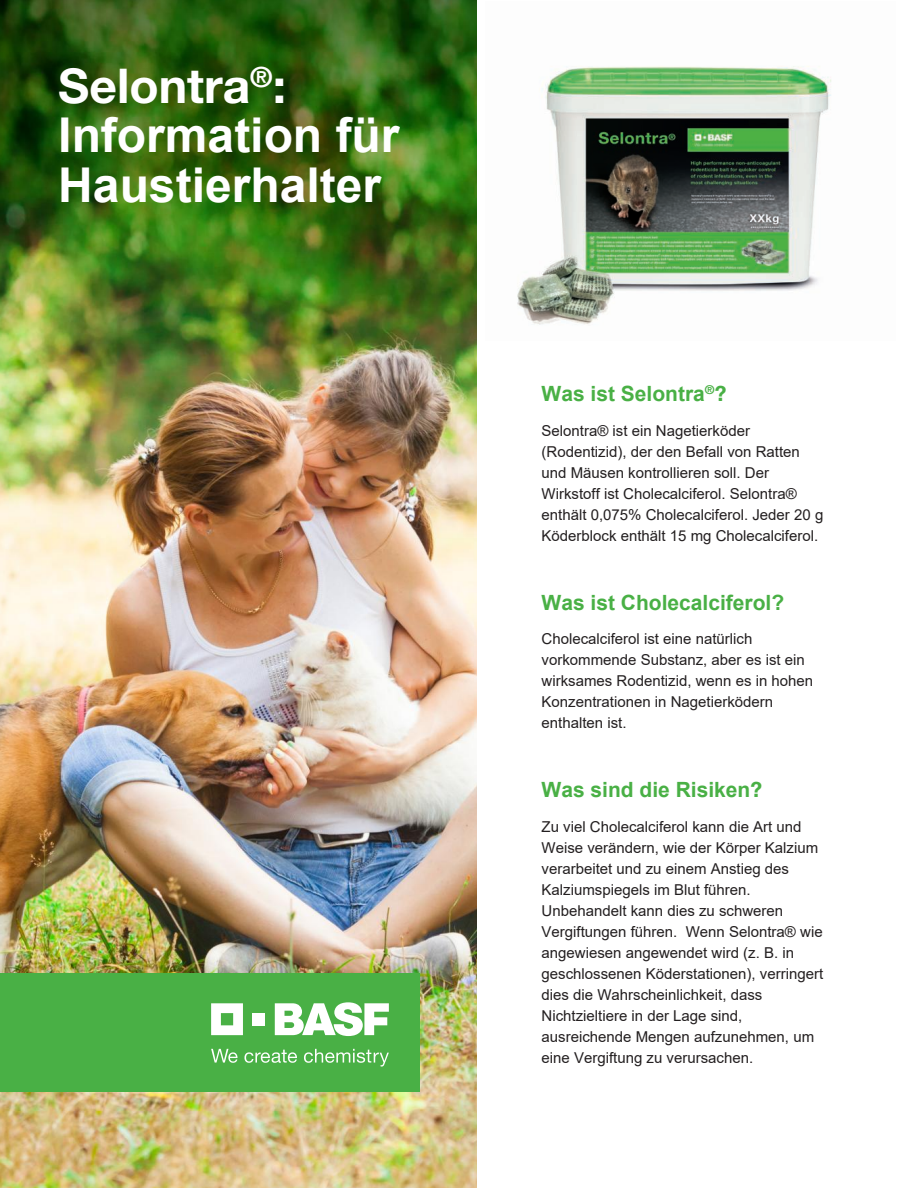
<style>
.page{position:relative;width:918px;height:1188px;background:#fff}
.page>*{position:absolute;margin:0;border:0;box-sizing:border-box;transform-origin:0 0}
.t1{font:700 48px/49.5px "Arial";color:#fff}
.t2{font:700 48px "Helvetica Neue LT Std";color:#fff}
.t3{font:700 21px "Arial";color:#49b045}
.t4{font:15px/21px "Arial";color:#231f20}
.s1{font-family:"Helvetica Neue LT Std"}
</style>
<div class="page">
<img style="left:517px;top:66px;width:314px;height:259px">
<img style="left:0;top:0;width:476px;height:1188px">
<div style="left:0;top:974px;width:419px;height:118px;background:#49b045"></div>
<svg style="left:211px;top:1003px;width:32px;height:32px"></svg>
<div style="left:253px;top:1013px;width:12px;height:12px;background:#fff"></div>
<svg style="left:275px;top:1002px;width:114px;height:34px"></svg>
<svg style="left:211px;top:1049px;width:27px;height:14px"></svg>
<svg style="left:244px;top:1050px;width:53px;height:13px"></svg>
<svg style="left:304px;top:1049px;width:85px;height:18px"></svg>
<h1 class="t2" style="left:58px;top:56px;width:229px">Selontra<sup>®</sup>:</h1>
<h1 class="t1" style="left:58px;top:111px;width:343px">Information für<br>Haustierhalter</h1>
<h2 class="t3" style="left:542px;top:379px;width:186px">Was ist Selontra<sup>®</sup><span class="s1">?</span></h2>
<p class="t4" style="left:542px;top:420px;width:283px">Selontra® ist ein Nagetierköder (Rodentizid), der den Befall von Ratten und Mäusen kontrollieren soll. Der Wirkstoff ist Cholecalciferol. Selontra® enthält 0,075% Cholecalciferol. Jeder 20 g Köderblock enthält 15 mg Cholecalciferol.</p>
<h2 class="t3" style="left:542px;top:588px;width:244px">Was ist Cholecalciferol?</h2>
<p class="t4" style="left:542px;top:628px;width:273px">Cholecalciferol ist eine natürlich vorkommende Substanz, aber es ist ein wirksames Rodentizid, wenn es in hohen Konzentrationen in Nagetierködern enthalten ist.</p>
<h2 class="t3" style="left:542px;top:775px;width:222px">Was sind die Risiken<span class="s1">?</span></h2>
<p class="t4" style="left:542px;top:816px;width:283px">Zu viel Cholecalciferol kann die Art und Weise verändern, wie der Körper Kalzium verarbeitet und zu einem Anstieg des Kalziumspiegels im Blut führen.<br>Unbehandelt kann dies zu schweren Vergiftungen führen. Wenn Selontra® wie angewiesen angewendet wird (z. B. in geschlossenen Köderstationen), verringert dies die Wahrscheinlichkeit, dass Nichtzieltiere in der Lage sind, ausreichende Mengen aufzunehmen, um eine Vergiftung zu verursachen.</p>
</div>
